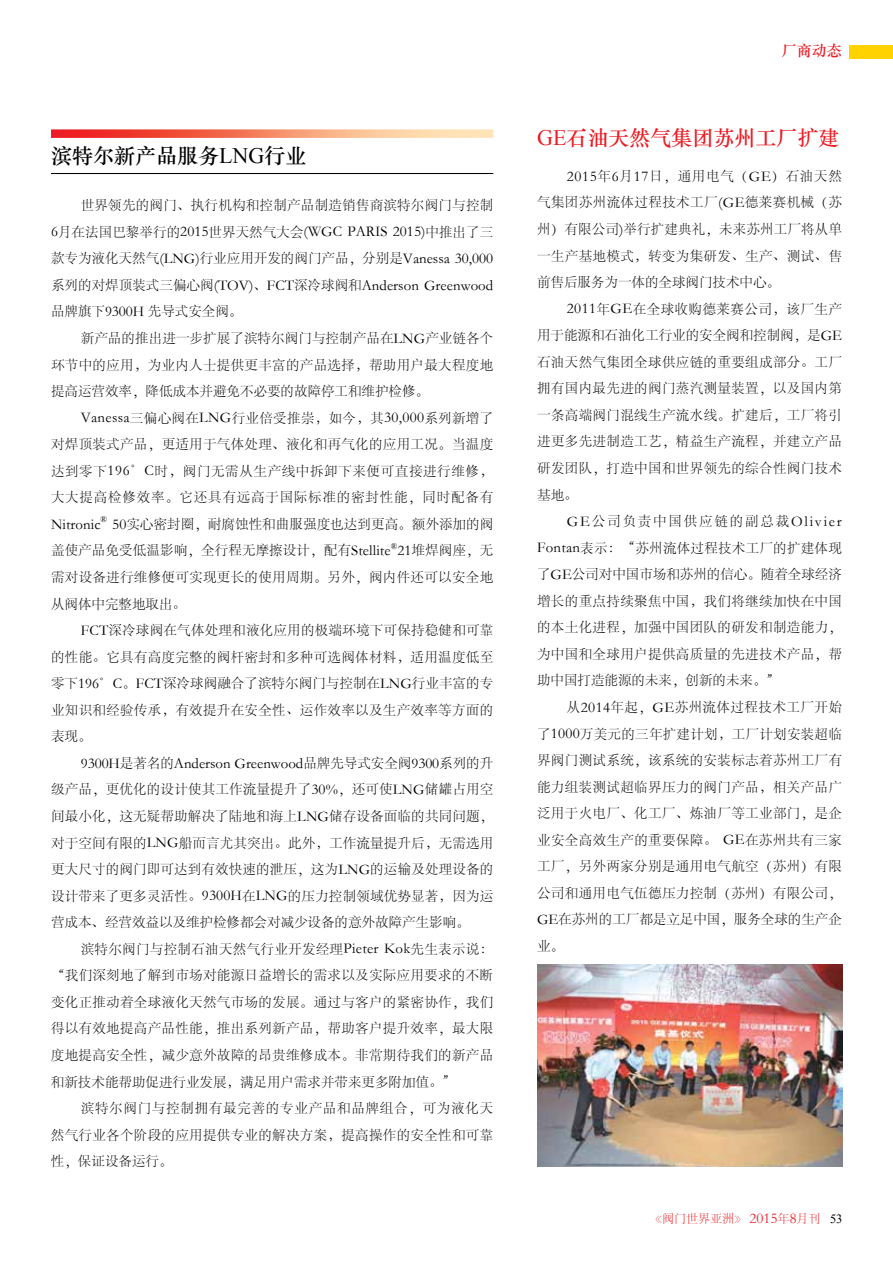
<style>
.page{position:relative;width:893px;height:1263px;background:#fff}
.page>*{position:absolute;margin:0;border:0;box-sizing:border-box;transform-origin:0 0}
.t1{font:21px "ST Zhongsong";color:#ed1b23}
.t2{font:21px "ST Zhongsong";color:#000}
.t3{font:15px "ST Zhongsong";color:#ed1b23}
.t4{font:14.85px "ST Song";color:#000}
.t5{font:13.5px/26.5px "ST Song";letter-spacing:.025em;color:#000;text-align:justify}
.t6{font:13.5px "ST Song";color:#000}
.t7{font:13.5px "ST Song";letter-spacing:.005em;color:#000}
.t8{font:13.5px "ST Song";letter-spacing:.055em;color:#000}
.t9{font:13.5px "ST Song";letter-spacing:.045em;color:#000}
.t10{font:13.5px "ST Song";letter-spacing:.06em;color:#000}
.t11{font:13.5px "ST Song";letter-spacing:.135em;color:#000}
.t12{font:12px "ST Song";color:#ed1b23}
.s1{font-family:"Times New Roman";font-size:22.05px}
.s2{font-size:14.85px}
.s3{font-size:13.5px}
.s4{font-family:"Times New Roman";font-size:12.6px;color:#000}
</style>
<div class="page">
<div style="left:849px;top:45px;width:44px;height:14px;background:#ffd200"></div>
<svg style="left:51px;top:129px;width:442px;height:9px;background:#f68d71"></svg>
<hr style="left:51px;top:173px;width:442px;height:1px;background:#000">
<img style="left:537px;top:964px;width:306px;height:202px">
<p class="t2" style="left:51px;top:141px;width:257px">滨特尔新产品服务<span class="s1">LNG</span>行业</p>
<p class="t5" style="left:51px;top:191px;width:444px;text-indent:30px">世界领先的阀门、执行机构和控制产品制造销售商滨特尔阀门与控制<span class="s2">6</span>月在法国巴黎举行的<span class="s2">2015</span>世界天然气大会<span class="s2">(WGC PARIS 2015)</span>中推出了三款专为液化天然气<span class="s2">(LNG)</span>行业应用开发的阀门产品，分别是<span class="s2">Vanessa 30,000</span></p>
<p class="t4" style="left:51px;top:275px;width:444px"><span class="s3">系列的对焊顶装式三偏心阀</span>(TOV)<span class="s3">、</span>FCT<span class="s3">深冷球阀和</span>Anderson Greenwood</p>
<p class="t6" style="left:51px;top:302px;width:193px">品牌旗下<span class="s2">9300H</span> 先导式安全阀。</p>
<p class="t5" style="left:81px;top:324px;width:414px">新产品的推出进一步扩展了滨特尔阀门与控制产品在<span class="s2">LNG</span>产业链各个</p>
<p class="t5" style="left:51px;top:351px;width:444px">环节中的应用，为业内人士提供更丰富的产品选择，帮助用户最大程度地</p>
<p class="t6" style="left:51px;top:382px;width:380px">提高运营效率，降低成本并避免不必要的故障停工和维护检修。</p>
<p class="t5" style="left:81px;top:404px;width:414px"><span class="s2">Vanessa</span>三偏心阀在<span class="s2">LNG</span>行业倍受推崇，如今，其<span class="s2">30,000</span>系列新增了</p>
<p class="t5" style="left:51px;top:430px;width:444px">对焊顶装式产品，更适用于气体处理、液化和再气化的应用工况。当温度</p>
<p class="t9" style="left:51px;top:461px;width:444px">达到零下<span class="s2">196</span>°<span class="s2">C</span>时，阀门无需从生产线中拆卸下来便可直接进行维修，</p>
<p class="t10" style="left:51px;top:488px;width:444px">大大提高检修效率。它还具有远高于国际标准的密封性能，同时配备有</p>
<p class="t7" style="left:51px;top:515px;width:444px"><span class="s2">Nitronic</span><sup>®</sup> <span class="s2">50</span>实心密封圈，耐腐蚀性和曲服强度也达到更高。额外添加的阀</p>
<p class="t5" style="left:51px;top:537px;width:444px">盖使产品免受低温影响，全行程无摩擦设计，配有<span class="s2">Stellite</span><sup>®</sup><span class="s2">21</span>堆焊阀座，无</p>
<p class="t5" style="left:51px;top:563px;width:444px">需对设备进行维修便可实现更长的使用周期。另外，阀内件还可以安全地</p>
<p class="t6" style="left:51px;top:594px;width:136px">从阀体中完整地取出。</p>
<p class="t5" style="left:81px;top:616px;width:414px"><span class="s2">FCT</span>深冷球阀在气体处理和液化应用的极端环境下可保持稳健和可靠</p>
<p class="t5" style="left:51px;top:643px;width:444px">的性能。它具有高度完整的阀杆密封和多种可选阀体材料，适用温度低至</p>
<p class="t7" style="left:51px;top:674px;width:444px">零下<span class="s2">196</span>°<span class="s2">C</span>。<span class="s2">FCT</span>深冷球阀融合了滨特尔阀门与控制在<span class="s2">LNG</span>行业丰富的专</p>
<p class="t5" style="left:51px;top:696px;width:444px">业知识和经验传承，有效提升在安全性、运作效率以及生产效率等方面的</p>
<p class="t5" style="left:51px;top:722px;width:42px">表现。</p>
<p class="t4" style="left:81px;top:753px;width:414px">9300H<span class="s3">是著名的</span>Anderson Greenwood<span class="s3">品牌先导式安全阀</span>9300<span class="s3">系列的升</span></p>
<p class="t5" style="left:51px;top:776px;width:444px">级产品，更优化的设计使其工作流量提升了<span class="s2">30%</span>，还可使<span class="s2">LNG</span>储罐占用空</p>
<p class="t5" style="left:51px;top:802px;width:444px">间最小化，这无疑帮助解决了陆地和海上<span class="s2">LNG</span>储存设备面临的共同问题，</p>
<p class="t5" style="left:51px;top:829px;width:444px">对于空间有限的<span class="s2">LNG</span>船而言尤其突出。此外，工作流量提升后，无需选用</p>
<p class="t5" style="left:51px;top:855px;width:444px">更大尺寸的阀门即可达到有效快速的泄压，这为<span class="s2">LNG</span>的运输及处理设备的</p>
<p class="t5" style="left:51px;top:882px;width:444px">设计带来了更多灵活性。<span class="s2">9300H</span>在<span class="s2">LNG</span>的压力控制领域优势显著，因为运</p>
<p class="t6" style="left:51px;top:913px;width:420px">营成本、经营效益以及维护检修都会对减少设备的意外故障产生影响。</p>
<p class="t5" style="left:81px;top:935px;width:414px">滨特尔阀门与控制石油天然气行业开发经理<span class="s2">Pieter Kok</span>先生表示说：</p>
<p class="t5" style="left:51px;top:961px;width:444px">“我们深刻地了解到市场对能源日益增长的需求以及实际应用要求的不断</p>
<p class="t5" style="left:51px;top:988px;width:444px">变化正推动着全球液化天然气市场的发展。通过与客户的紧密协作，我们</p>
<p class="t5" style="left:51px;top:1014px;width:444px">得以有效地提高产品性能，推出系列新产品，帮助客户提升效率，最大限</p>
<p class="t5" style="left:51px;top:1041px;width:444px">度地提高安全性，减少意外故障的昂贵维修成本。非常期待我们的新产品</p>
<p class="t6" style="left:51px;top:1072px;width:406px">和新技术能帮助促进行业发展，满足用户需求并带来更多附加值。”</p>
<p class="t8" style="left:81px;top:1099px;width:414px">滨特尔阀门与控制拥有最完善的专业产品和品牌组合，可为液化天</p>
<p class="t5" style="left:51px;top:1121px;width:444px">然气行业各个阶段的应用提供专业的解决方案，提高操作的安全性和可靠</p>
<p class="t5" style="left:51px;top:1147px;width:123px">性，保证设备运行。</p>
<p class="t3" style="left:782px;top:40px;width:61px">厂商动态</p>
<p class="t1" style="left:537px;top:123px;width:304px"><span class="s1">GE</span>石油天然气集团苏州工厂扩建</p>
<p class="t8" style="left:567px;top:167px;width:277px"><span class="s2">2015</span>年<span class="s2">6</span>月<span class="s2">17</span>日，通用电气（<span class="s2">GE</span>）石油天然</p>
<p class="t5" style="left:537px;top:189px;width:306px">气集团苏州流体过程技术工厂<span class="s2">(GE</span>德莱赛机械（苏</p>
<p class="t5" style="left:537px;top:215px;width:306px">州）有限公司<span class="s2">)</span>举行扩建典礼，未来苏州工厂将从单</p>
<p class="t5" style="left:537px;top:242px;width:306px">一生产基地模式，转变为集研发、生产、测试、售</p>
<p class="t6" style="left:537px;top:273px;width:244px">前售后服务为一体的全球阀门技术中心。</p>
<p class="t5" style="left:567px;top:295px;width:277px"><span class="s2">2011</span>年<span class="s2">GE</span>在全球收购德莱赛公司，该厂生产</p>
<p class="t6" style="left:537px;top:326px;width:306px">用于能源和石油化工行业的安全阀和控制阀，是<span class="s2">GE</span></p>
<p class="t5" style="left:537px;top:348px;width:306px">石油天然气集团全球供应链的重要组成部分。工厂</p>
<p class="t5" style="left:537px;top:375px;width:306px">拥有国内最先进的阀门蒸汽测量装置，以及国内第</p>
<p class="t5" style="left:537px;top:401px;width:306px">一条高端阀门混线生产流水线。扩建后，工厂将引</p>
<p class="t5" style="left:537px;top:428px;width:306px">进更多先进制造工艺，精益生产流程，并建立产品</p>
<p class="t5" style="left:537px;top:454px;width:306px">研发团队，打造中国和世界领先的综合性阀门技术</p>
<p class="t5" style="left:537px;top:481px;width:42px">基地。</p>
<p class="t11" style="left:567px;top:512px;width:277px"><span class="s2">GE</span>公司负责中国供应链的副总裁<span class="s2">Olivier</span></p>
<p class="t5" style="left:537px;top:534px;width:306px"><span class="s2">Fontan</span>表示：“苏州流体过程技术工厂的扩建体现</p>
<p class="t6" style="left:537px;top:565px;width:306px">了<span class="s2">GE</span>公司对中国市场和苏州的信心。随着全球经济</p>
<p class="t5" style="left:537px;top:587px;width:306px">增长的重点持续聚焦中国，我们将继续加快在中国</p>
<p class="t5" style="left:537px;top:613px;width:306px">的本土化进程，加强中国团队的研发和制造能力，</p>
<p class="t5" style="left:537px;top:640px;width:306px">为中国和全球用户提供高质量的先进技术产品，帮</p>
<p class="t6" style="left:537px;top:671px;width:244px">助中国打造能源的未来，创新的未来。”</p>
<p class="t5" style="left:567px;top:693px;width:277px">从<span class="s2">2014</span>年起，<span class="s2">GE</span>苏州流体过程技术工厂开始</p>
<p class="t5" style="left:537px;top:720px;width:306px">了<span class="s2">1000</span>万美元的三年扩建计划，工厂计划安装超临</p>
<p class="t5" style="left:537px;top:746px;width:306px">界阀门测试系统，该系统的安装标志着苏州工厂有</p>
<p class="t5" style="left:537px;top:773px;width:306px">能力组装测试超临界压力的阀门产品，相关产品广</p>
<p class="t5" style="left:537px;top:799px;width:306px">泛用于火电厂、化工厂、炼油厂等工业部门，是企</p>
<p class="t5" style="left:537px;top:826px;width:306px">业安全高效生产的重要保障。 <span class="s2">GE</span>在苏州共有三家</p>
<p class="t5" style="left:537px;top:852px;width:306px">工厂，另外两家分别是通用电气航空（苏州）有限</p>
<p class="t5" style="left:537px;top:879px;width:306px">公司和通用电气伍德压力控制（苏州）有限公司，</p>
<p class="t6" style="left:537px;top:910px;width:306px"><span class="s2">GE</span>在苏州的工厂都是立足中国，服务全球的生产企</p>
<p class="t5" style="left:537px;top:932px;width:28px">业。</p>
<p class="t12" style="left:650px;top:1210px;width:194px">《阀门世界亚洲》 <span class="s2">2015</span>年<span class="s2">8</span>月刊 <span class="s4">53</span></p>
</div>
